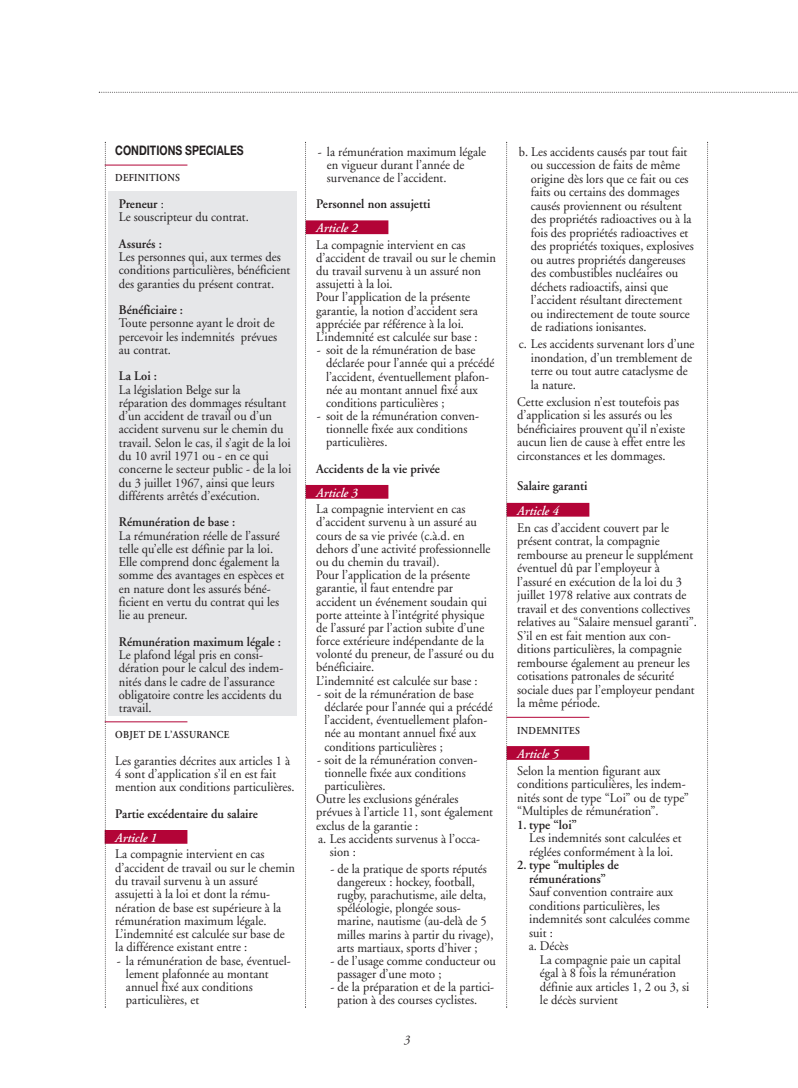
<style>
.page{position:relative;width:798px;height:1088px;background:#fff}
.page>*{position:absolute;margin:0;border:0;box-sizing:border-box;transform-origin:0 0}
.t1{font:13.12px/13.5px "Adobe Garamond";color:#231f20;scale:.95 1}
.t2{font:600 13.12px/13.5px "Adobe Garamond";color:#231f20;text-align:center;scale:.95 1}
.t3{font:italic 600 13.12px "Adobe Garamond";color:#fff;scale:.95 1}
.t4{font:700 13.12px "Helvetica Neue";color:#231f20;scale:.8 1}
.t5{font:italic 13.12px "Adobe Garamond";color:#231f20;scale:.9 1}
.t6{font:600 10.62px "Adobe Garamond";letter-spacing:.025em;color:#231f20;scale:.9 1}
.s1{font-weight:600}
</style>
<div class="page">
<div style="left:108px;top:192px;width:188px;height:524px;background:#e6e7e9"></div>
<hr style="left:105px;top:165px;width:82px;height:1px;background:#b30437">
<hr style="left:105px;top:721px;width:82px;height:1px;background:#b30437">
<div style="left:105px;top:830px;width:82px;height:14px;background:#b30437"></div>
<div style="left:305px;top:220px;width:83px;height:14px;background:#b30437"></div>
<div style="left:305px;top:485px;width:83px;height:14px;background:#b30437"></div>
<div style="left:506px;top:503px;width:83px;height:14px;background:#b30437"></div>
<hr style="left:506px;top:717px;width:83px;height:1px;background:#b30437">
<div style="left:506px;top:746px;width:83px;height:14px;background:#b30437"></div>
<svg style="left:305px;top:142px;width:1px;height:866px"></svg>
<svg style="left:105px;top:142px;width:1px;height:866px"></svg>
<svg style="left:506px;top:142px;width:1px;height:866px"></svg>
<svg style="left:99px;top:92px;width:698px;height:1px"></svg>
<p class="t4" style="left:115px;top:146px;width:162px">CONDITIONS SPECIALES</p>
<p class="t6" style="left:115px;top:174px;width:73px">DEFINITIONS</p>
<p class="t1" style="left:119px;top:198px;width:138px"><span class="s1">Preneur</span> :<br>Le souscripteur du contrat.</p>
<p class="t2" style="left:119px;top:238px;width:47px">Assurés :</p>
<p class="t1" style="left:119px;top:251px;width:182px">Les personnes qui, aux termes des conditions particulières, bénéficient des garanties du présent contrat.</p>
<p class="t2" style="left:119px;top:304px;width:69px">Bénéficiaire :</p>
<p class="t1" style="left:119px;top:318px;width:168px">Toute personne ayant le droit de percevoir les indemnités prévues au contrat.</p>
<p class="t2" style="left:119px;top:371px;width:42px">La Loi :</p>
<p class="t1" style="left:119px;top:384px;width:183px">La législation Belge sur la réparation des dommages résultant d’un accident de travail ou d’un accident survenu sur le chemin du travail. Selon le cas, il s’agit de la loi du 10 avril 1971 ou - en ce qui concerne le secteur public - de la loi du 3 juillet 1967, ainsi que leurs différents arrêtés d’exécution.</p>
<p class="t2" style="left:119px;top:517px;width:124px">Rémunération de base :</p>
<p class="t1" style="left:119px;top:530px;width:175px">La rémunération réelle de l’assuré telle qu’elle est définie par la loi.<br>Elle comprend donc également la somme des avantages en espèces et en nature dont les assurés béné&shy;ficient en vertu du contrat qui les lie au preneur.</p>
<p class="t2" style="left:119px;top:636px;width:172px">Rémunération maximum légale :</p>
<p class="t1" style="left:119px;top:649px;width:174px">Le plafond légal pris en consi&shy;dération pour le calcul des indem&shy;nités dans le cadre de l’assurance obligatoire contre les accidents du travail.</p>
<p class="t6" style="left:115px;top:730px;width:128px">OBJET DE L’ASSURANCE</p>
<p class="t1" style="left:115px;top:755px;width:190px">Les garanties décrites aux articles 1 à<br>4 sont d’application s’il en est fait mention aux conditions particulières.</p>
<p class="t2" style="left:115px;top:808px;width:151px">Partie excédentaire du salaire</p>
<p class="t3" style="left:115px;top:832px;width:45px">Article 1</p>
<p class="t1" style="left:115px;top:849px;width:190px">La compagnie intervient en cas d’accident de travail ou sur le chemin du travail survenu à un assuré assujetti à la loi et dont la rému&shy;nération de base est supérieure à la rémunération maximum légale.<br>L’indemnité est calculée sur base de la différence existant entre :</p>
<p class="t1" style="left:126px;top:955px;width:175px;text-indent:-9px">- la rémunération de base, éventuel&shy;lement plafonnée au montant annuel fixé aux conditions particulières, et</p>
<p class="t1" style="left:327px;top:146px;width:169px;line-height:13.1px;text-indent:-9px">- la rémunération maximum légale en vigueur durant l’année de survenance de l’accident.</p>
<p class="t2" style="left:316px;top:198px;width:121px">Personnel non assujetti</p>
<p class="t3" style="left:316px;top:223px;width:45px">Article 2</p>
<p class="t1" style="left:316px;top:239px;width:191px;line-height:13.1px">La compagnie intervient en cas d’accident de travail ou sur le chemin du travail survenu à un assuré non assujetti à la loi.<br>Pour l’application de la présente garantie, la notion d’accident sera appréciée par référence à la loi.<br>L’indemnité est calculée sur base :</p>
<p class="t1" style="left:326px;top:345px;width:179px;line-height:13.1px;text-indent:-9px">- soit de la rémunération de base déclarée pour l’année qui a précédé l’accident, éventuellement plafon&shy;née au montant annuel fixé aux conditions particulières ;</p>
<p class="t1" style="left:326px;top:410px;width:163px;line-height:13.1px;text-indent:-9px">- soit de la rémunération conven&shy;tionnelle fixée aux conditions particulières.</p>
<p class="t2" style="left:316px;top:463px;width:132px">Accidents de la vie privée</p>
<p class="t3" style="left:316px;top:487px;width:45px">Article 3</p>
<p class="t1" style="left:316px;top:504px;width:189px;line-height:13.1px">La compagnie intervient en cas d’accident survenu à un assuré au cours de sa vie privée (c.à.d. en dehors d’une activité professionnelle ou du chemin du travail).<br>Pour l’application de la présente garantie, il faut entendre par accident un événement soudain qui porte atteinte à l’intégrité physique de l’assuré par l’action subite d’une force extérieure indépendante de la volonté du preneur, de l’assuré ou du bénéficiaire.<br>L’indemnité est calculée sur base :</p>
<p class="t1" style="left:324px;top:688px;width:179px;line-height:13.1px;text-indent:-7px">- soit de la rémunération de base déclarée pour l’année qui a précédé l’accident, éventuellement plafon&shy;née au montant annuel fixé aux conditions particulières ;</p>
<p class="t1" style="left:317px;top:754px;width:170px">- soit de la rémunération conven-</p>
<p class="t1" style="left:324px;top:767px;width:150px">tionnelle fixée aux conditions</p>
<p class="t1" style="left:324px;top:780px;width:66px">particulières.</p>
<p class="t1" style="left:316px;top:793px;width:151px">Outre les exclusions générales</p>
<p class="t1" style="left:316px;top:806px;width:187px">prévues à l’article 11, sont également</p>
<p class="t1" style="left:316px;top:820px;width:109px">exclus de la garantie :</p>
<p class="t1" style="left:318px;top:833px;width:172px">a. Les accidents survenus à l’occa-</p>
<p class="t1" style="left:330px;top:846px;width:29px">sion :</p>
<p class="t1" style="left:337px;top:863px;width:166px;line-height:13.1px;text-indent:-7px">- de la pratique de sports réputés dangereux : hockey, football, rugby, parachutisme, aile delta, spéléologie, plongée sous&shy;marine, nautisme (au-delà de 5 milles marins à partir du rivage), arts martiaux, sports d’hiver ;</p>
<p class="t1" style="left:337px;top:955px;width:168px;line-height:13.1px;text-indent:-7px">- de l’usage comme conducteur ou passager d’une moto ;</p>
<p class="t1" style="left:337px;top:981px;width:167px;line-height:13.1px;text-indent:-7px">- de la préparation et de la partici&shy;pation à des courses cyclistes.</p>
<p class="t5" style="left:404px;top:1034px;width:8px">3</p>
<p class="t1" style="left:530px;top:146px;width:173px;text-indent:-12px">b. Les accidents causés par tout fait ou succession de faits de même origine dès lors que ce fait ou ces faits ou certains des dommages causés proviennent ou résultent des propriétés radioactives ou à la fois des propriétés radioactives et des propriétés toxiques, explosives ou autres propriétés dangereuses des combustibles nucléaires ou déchets radioactifs, ainsi que l’accident résultant directement ou indirectement de toute source de radiations ionisantes.</p>
<p class="t1" style="left:530px;top:338px;width:174px;text-indent:-12px">c. Les accidents survenant lors d’une inondation, d’un tremblement de terre ou tout autre cataclysme de la nature.</p>
<p class="t1" style="left:517px;top:396px;width:178px">Cette exclusion n’est toutefois pas d’application si les assurés ou les bénéficiaires prouvent qu’il n’existe aucun lien de cause à effet entre les circonstances et les dommages.</p>
<p class="t2" style="left:517px;top:481px;width:75px">Salaire garanti</p>
<p class="t3" style="left:517px;top:505px;width:45px">Article 4</p>
<p class="t1" style="left:517px;top:522px;width:191px">En cas d’accident couvert par le présent contrat, la compagnie rembourse au preneur le supplément éventuel dû par l’employeur à l’assuré en exécution de la loi du 3 juillet 1978 relative aux contrats de travail et des conventions collectives relatives au “Salaire mensuel garanti”.<br>S’il en est fait mention aux con&shy;ditions particulières, la compagnie rembourse également au preneur les cotisations patronales de sécurité sociale dues par l’employeur pendant la même période.</p>
<p class="t6" style="left:517px;top:726px;width:71px">INDEMNITES</p>
<p class="t3" style="left:517px;top:748px;width:45px">Article 5</p>
<p class="t1" style="left:517px;top:765px;width:182px">Selon la mention figurant aux conditions particulières, les indem&shy;nités sont de type “Loi” ou de type” “Multiples de rémunération”.</p>
<p class="t2" style="left:517px;top:819px;width:64px">1. type “loi”</p>
<p class="t1" style="left:529px;top:832px;width:162px">Les indemnités sont calculées et réglées conformément à la loi.</p>
<p class="t2" style="left:517px;top:859px;width:109px">2. type “multiples de rémunérations”</p>
<p class="t1" style="left:528px;top:886px;width:171px">Sauf convention contraire aux conditions particulières, les indemnités sont calculées comme suit :<br>a. Décès</p>
<p class="t1" style="left:539px;top:954px;width:159px">La compagnie paie un capital égal à 8 fois la rémunération définie aux articles 1, 2 ou 3, si le décès survient</p>
</div>
